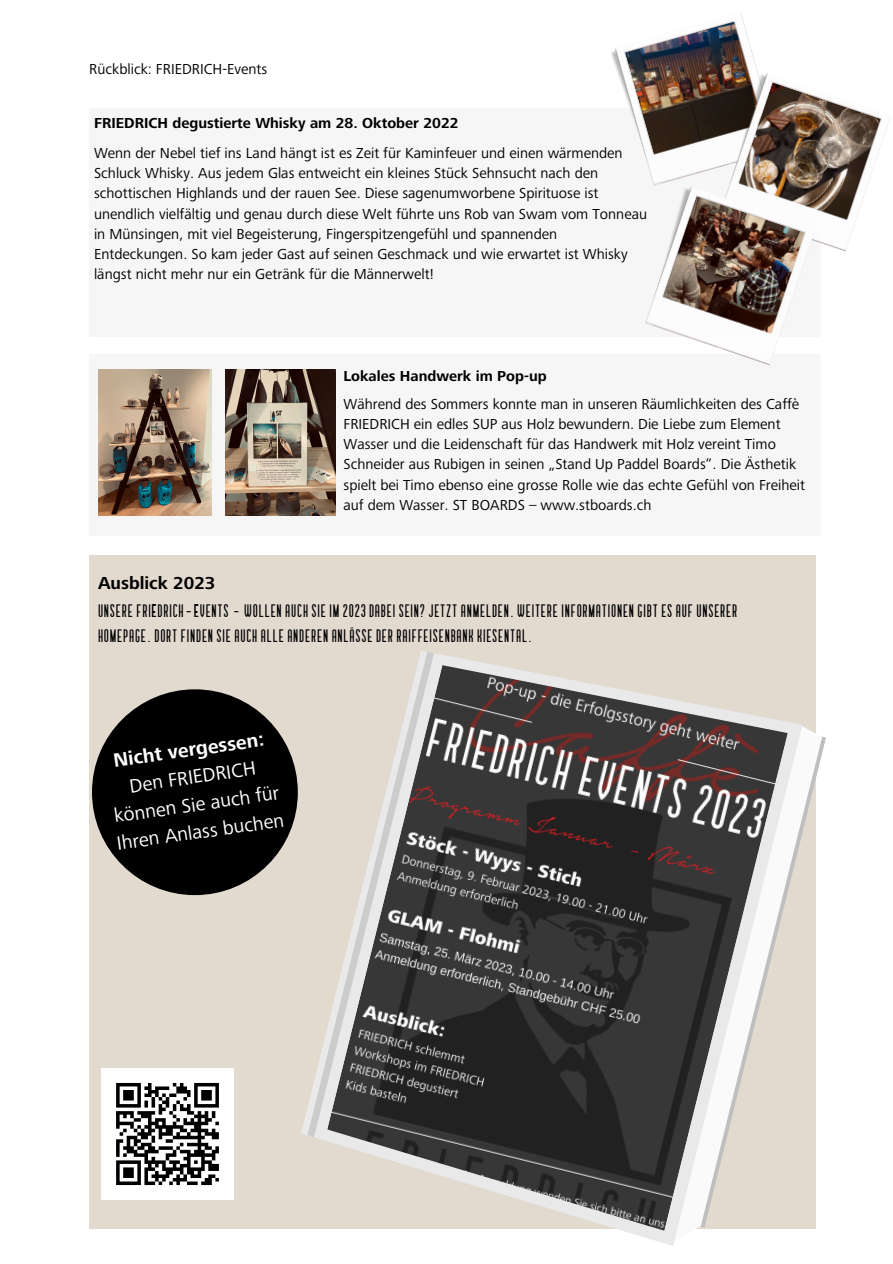
<style>
.page{position:relative;width:893px;height:1264px;background:#fff}
.page>*{position:absolute;margin:0;border:0;box-sizing:border-box;transform-origin:0 0}
.t1{font:19.95px/27.5px "Frutiger Next LTW1 G";color:#fff;text-align:center}
.t2{font:700 19.95px "Frutiger Next LTW1 G";color:#fff}
.t3{font:18px/24.8px "Bouchers Stand";color:#000}
.t4{font:700 18px "Frutiger Next LTW1 G";color:#000}
.t5{font:15px/20.2px "Frutiger Next LTW1 G";color:#000}
.t6{font:700 15px "Frutiger Next LTW1 G";color:#000}
</style>
<div class="page">
<div style="left:89px;top:108px;width:731px;height:228px;background:#f6f6f6"></div>
<img style="left:611px;top:14px;width:147px;height:170px">
<img style="left:715px;top:71px;width:176px;height:181px">
<div style="left:89px;top:355px;width:731px;height:181px;background:#f6f6f6"></div>
<img style="left:98px;top:369px;width:113px;height:146px">
<img style="left:226px;top:369px;width:110px;height:146px">
<div style="left:89px;top:555px;width:726px;height:674px;background:#e2d9cf"></div>
<svg style="left:802px;top:723px;width:21px;height:506px"></svg>
<svg style="left:296px;top:653px;width:506px;height:593px"></svg>
<svg style="left:307px;top:651px;width:127px;height:486px"></svg>
<img style="left:327px;top:665px;width:460px;height:565px">
<div style="left:92px;top:689px;width:206px;height:206px;background:#000;border-radius:50%"></div>
<img style="left:645px;top:184px;width:170px;height:181px">
<img style="left:102px;top:1068px;width:131px;height:131px">
<p class="t5" style="left:89px;top:61px;width:179px">Rückblick: FRIEDRICH-Events</p>
<p class="t6" style="left:94px;top:118px;width:366px">FRIEDRICH degustierte Whisky am 28. Oktober 2022</p>
<p class="t5" style="left:94px;top:144px;width:554px">Wenn der Nebel tief ins Land hängt ist es Zeit für Kaminfeuer und einen wärmenden Schluck Whisky. Aus jedem Glas entweicht ein kleines Stück Sehnsucht nach den schottischen Highlands und der rauen See. Diese sagenumworbene Spirituose ist unendlich vielfältig und genau durch diese Welt führte uns Rob van Swam vom Tonneau in Münsingen, mit viel Begeisterung, Fingerspitzengefühl und spannenden Entdeckungen. So kam jeder Gast auf seinen Geschmack und wie erwartet ist Whisky längst nicht mehr nur ein Getränk für die Männerwelt!</p>
<p class="t6" style="left:343px;top:370px;width:205px">Lokales Handwerk im Pop-up</p>
<p class="t4" style="left:98px;top:576px;width:119px">Ausblick 2023</p>
<p class="t5" style="left:343px;top:395px;width:463px">Während des Sommers konnte man in unseren Räumlichkeiten des Caffè FRIEDRICH ein edles SUP aus Holz bewundern. Die Liebe zum Element Wasser und die Leidenschaft für das Handwerk mit Holz vereint Timo Schneider aus Rubigen in seinen „Stand Up Paddel Boards“. Die Ästhetik spielt bei Timo ebenso eine grosse Rolle wie das echte Gefühl von Freiheit auf dem Wasser. ST BOARDS – www.stboards.ch</p>
<p class="t3" style="left:98px;top:600px;width:641px">UNSEREFRIEDRICH-EVENTS - WOLLENAUCHSIEIM 2023DABEISEIN?JETZTANMELDEN. WEITEREINFORMATIONENGIBTESAUFUNSERER<br>HOMEPAGE.DORTFINDENSIEAUCHALLEANDERENANLÄSSEDERRAIFFEISENBANKKIESENTAL.</p>
<h1 class="t2" style="left:112px;top:752px;width:153px;rotate:-8deg">Nicht vergessen:</h1>
<h1 class="t1" style="left:108px;top:777px;width:170px;rotate:-8deg">Den FRIEDRICH können Sie auch für<br>Ihren Anlass buchen</h1>
</div>
